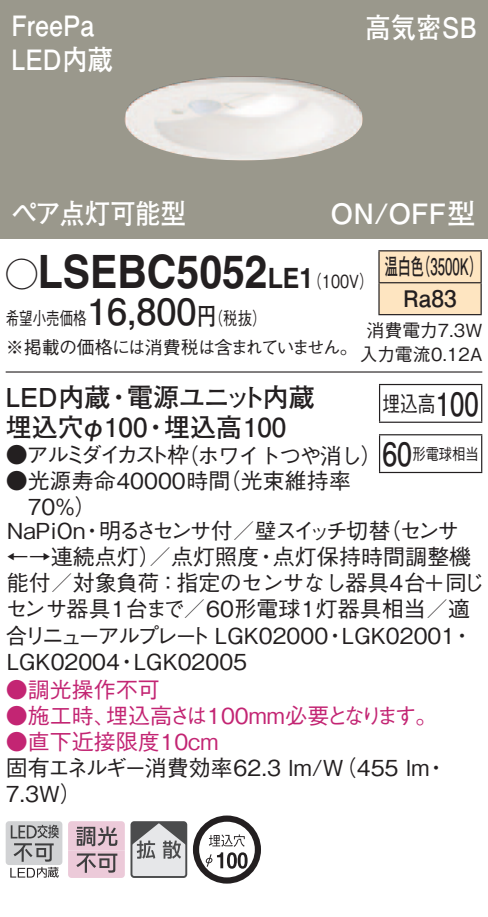
<style>
.page{position:relative;width:488px;height:917px;background:#fff}
.page>*{position:absolute;margin:0;border:0;box-sizing:border-box;transform-origin:0 0}
.t1{font:700 46px "Helvetica LT Std";color:#231f20;scale:.89 1}
.t2{font:700 36px "Futo Go B101 Pro";color:#231f20}
.t3{font:700 32px "Futo Go B101 Pro";color:#231f20;scale:.8 1}
.t4{font:700 32px "Futo Go B101 Pro";color:#231f20;scale:.83 1}
.t5{font:700 28px/34px "Futo Go B101 Pro";color:#fff;scale:.9 1}
.t6{font:700 28px "Futo Go B101 Pro";color:#fff}
.t7{font:700 28px "Helvetica LT Std";color:#231f20;scale:.89 1}
.t8{font:700 26px "Futo Go B101 Pro";color:#231f20}
.t9{font:700 26px "Futo Go B101 Pro";letter-spacing:-.05em;color:#231f20}
.t10{font:700 22.8px/32px "Futo Go B101 Pro";color:#231f20;scale:.58 1}
.t11{font:500 22px/26px "Gothic BBB Pro";color:#231f20}
.t12{font:500 22px/26px "Gothic BBB Pro";color:#c32573}
.t13{font:500 22px/26px "Gothic BBB Pro";letter-spacing:-.075em;color:#231f20}
.t14{font:500 22px "Gothic BBB Pro";letter-spacing:-.03em;color:#231f20}
.t15{font:500 22px "Gothic BBB Pro";letter-spacing:-.145em;color:#231f20}
.t16{font:500 22px "Gothic BBB Pro";color:#231f20;scale:.8 1}
.t17{font:500 18px/28px "Gothic BBB Pro";letter-spacing:-.04em;color:#231f20;scale:.75 1}
.t18{font:500 18px/24px "Gothic BBB Pro";color:#231f20;text-align:center}
.t19{font:500 18px "Gothic BBB Pro";color:#231f20;scale:.8 1}
.t20{font:500 16px "Gothic BBB Pro";color:#231f20;scale:.83 1}
.s1{font-family:"Ford Classification 1";font-weight:400;font-size:32px}
.s2{font-family:"Futo Go B101 Pro";font-weight:700;font-size:24px}
.s3{font-family:"Helvetica LT Std";font-weight:700;font-size:28px}
</style>
<div class="page">
<div style="left:0;top:0;width:488px;height:238px;background:#9a988c"></div>
<img style="left:124px;top:76px;width:239px;height:84px">
<div style="left:6px;top:820px;width:56px;height:44px;background:#d1d2d4;border-radius:3px"></div>
<svg style="left:10px;top:824px;width:49px;height:53px"></svg>
<svg style="left:68px;top:821px;width:57px;height:56px;background:#c9aeba"></svg>
<svg style="left:133px;top:823px;width:51px;height:51px;background:#b2b3b4"></svg>
<div style="left:130px;top:820px;width:57px;height:57px;border:2px solid #4b4c4d;border-radius:3px"></div>
<svg style="left:193px;top:815px;width:68px;height:68px"></svg>
<svg style="left:227px;top:852px;width:10px;height:16px"></svg>
<svg style="left:237px;top:852px;width:10px;height:16px"></svg>
<hr style="left:6px;top:371px;width:476px;height:1px;background:#231f20">
<div style="left:379px;top:251px;width:101px;height:63px;background:#fee5c1"></div>
<hr style="left:378px;top:250px;width:103px;height:1px;background:#231f20">
<hr style="left:378px;top:251px;width:1px;height:31px;background:#231f20">
<hr style="left:480px;top:251px;width:1px;height:31px;background:#231f20">
<hr style="left:378px;top:282px;width:103px;height:1px;background:#231f20">
<hr style="left:378px;top:283px;width:1px;height:31px;background:#231f20">
<hr style="left:480px;top:283px;width:1px;height:31px;background:#231f20">
<hr style="left:378px;top:314px;width:103px;height:1px;background:#231f20">
<hr style="left:379px;top:385px;width:1px;height:36px;background:#231f20">
<hr style="left:379px;top:383px;width:103px;height:2px;background:#231f20">
<hr style="left:481px;top:385px;width:1px;height:36px;background:#231f20">
<hr style="left:379px;top:421px;width:103px;height:2px;background:#231f20">
<hr style="left:379px;top:435px;width:1px;height:36px;background:#231f20">
<hr style="left:379px;top:434px;width:103px;height:1px;background:#231f20">
<hr style="left:481px;top:435px;width:1px;height:36px;background:#231f20">
<hr style="left:379px;top:471px;width:103px;height:2px;background:#231f20">
<p class="t5" style="left:11px;top:5px;width:114px">FreePa<br>LED内蔵</p>
<p class="t5" style="left:365px;top:7px;width:125px">高気密SB</p>
<p class="t5" style="left:11px;top:192px;width:195px">ペア点灯可能型</p>
<p class="t6" style="left:330px;top:190px;width:147px">ON/OFF型</p>
<h1 class="t1" style="left:6px;top:243px;width:296px"><span class="s1">A</span>LSEBC5052</h1>
<p class="t19" style="left:197px;top:304px;width:88px">（<span class="s2">円</span>税抜(</p>
<p class="t10" style="left:417px;top:248px;width:115px">（3500 (K</p>
<p class="t10" style="left:403px;top:248px;width:94px;text-indent:-19px">温白色<br>Ra83</p>
<p class="t7" style="left:267px;top:261px;width:37px">LE</p>
<p class="t19" style="left:299px;top:266px;width:94px">（<span class="s3">1</span> 100 (V</p>
<h2 class="t2" style="left:87px;top:283px;width:111px">16,800</h2>
<p class="t17" style="left:6px;top:302px;width:471px">希望小売価格<br>※掲載の価格には消費税は含まれていません。</p>
<p class="t9" style="left:127px;top:376px;width:189px">電源ユニット内蔵</p>
<p class="t18" style="left:359px;top:315px;width:124px">消費電力7.3W入力電流0.12A</p>
<p class="t8" style="left:6px;top:376px;width:106px">LED内蔵</p>
<h3 class="t3" style="left:436px;top:377px;width:55px">100</h3>
<p class="t16" style="left:382px;top:385px;width:68px">埋込高</p>
<p class="t20" style="left:412px;top:440px;width:81px">形電球相当</p>
<p class="t8" style="left:106px;top:376px;width:27px">・</p>
<p class="t8" style="left:164px;top:406px;width:124px">埋込高100</p>
<p class="t8" style="left:6px;top:406px;width:143px">埋込穴φ100</p>
<p class="t13" style="left:219px;top:439px;width:165px;text-indent:-213px">●アルミダイカスト枠ホワイトつや消し(（光束維持率</p>
<p class="t8" style="left:143px;top:406px;width:27px">・</p>
<h3 class="t4" style="left:382px;top:428px;width:37px">60</h3>
<p class="t11" style="left:177px;top:440px;width:23px">（</p>
<p class="t11" style="left:28px;top:465px;width:204px;text-indent:-22px">●光源寿命40000時間<br>70％(</p>
<p class="t11" style="left:379px;top:515px;width:81px">（センサ</p>
<p class="t15" style="left:99px;top:513px;width:293px">明るさセンサ付／壁スイッチ切替</p>
<p class="t11" style="left:7px;top:515px;width:80px">NaPiOn</p>
<p class="t11" style="left:81px;top:515px;width:23px">・</p>
<p class="t11" style="left:7px;top:541px;width:254px">←→連続点灯／）点灯照度</p>
<p class="t14" style="left:7px;top:565px;width:480px">能付／対象負荷：指定のセンサなし器具4台＋同じ</p>
<p class="t11" style="left:6px;top:593px;width:466px">センサ器具1台まで／60形電球1灯器具相当／適</p>
<p class="t11" style="left:451px;top:619px;width:23px">・</p>
<p class="t11" style="left:273px;top:541px;width:199px">点灯保持時間調整機</p>
<p class="t11" style="left:255px;top:541px;width:23px">・</p>
<p class="t11" style="left:134px;top:620px;width:196px;text-indent:-128px">合リニューアルプレート LGK02000<br>LGK02005</p>
<p class="t11" style="left:342px;top:619px;width:115px">LGK02001</p>
<p class="t11" style="left:324px;top:619px;width:23px">・</p>
<p class="t11" style="left:7px;top:645px;width:115px">LGK02004</p>
<p class="t11" style="left:116px;top:645px;width:23px">・</p>
<p class="t12" style="left:106px;top:673px;width:333px;text-indent:-100px">●調光操作不可<br>埋込高さは100mm必要となります。</p>
<p class="t12" style="left:6px;top:699px;width:111px">●施工時、</p>
<p class="t12" style="left:6px;top:725px;width:214px">●直下近接限度10cm</p>
<p class="t11" style="left:6px;top:751px;width:425px">固有エネルギー消費効率62.3 lm （W/ 455 lm<br>7.3W(</p>
<p class="t11" style="left:425px;top:751px;width:23px">・</p>
</div>
